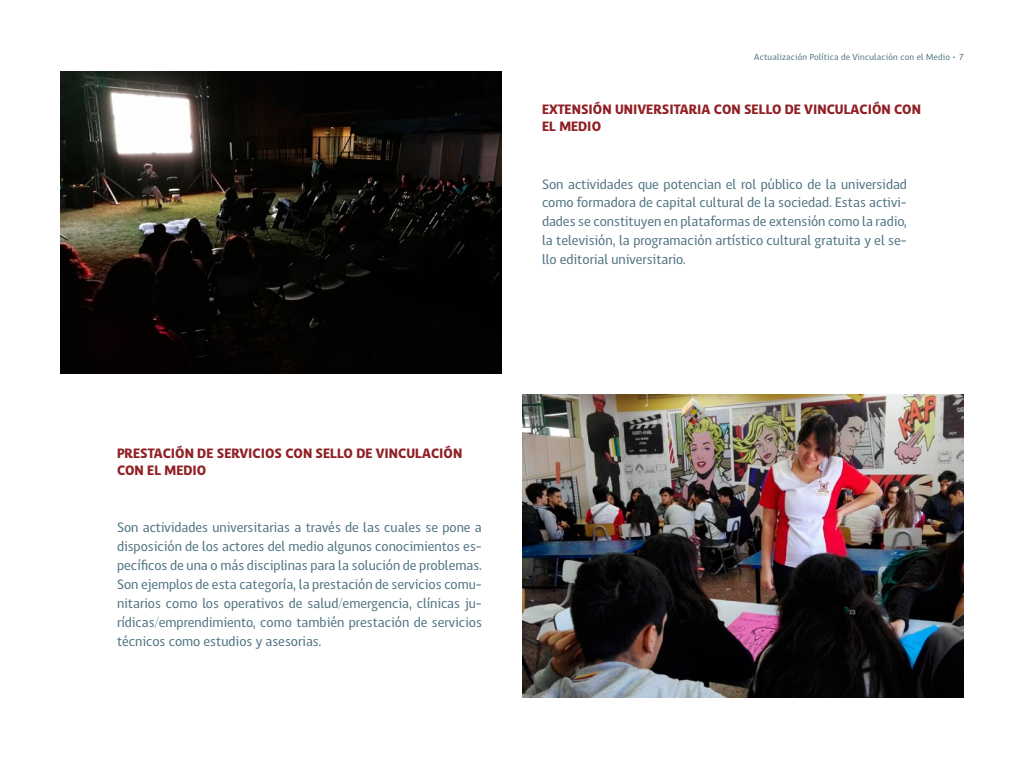
<style>
.page{position:relative;width:1024px;height:768px;background:#fff}
.page>*{position:absolute;margin:0;border:0;box-sizing:border-box;transform-origin:0 0}
.t1{font:14px/19px "Antu";color:#507482;text-align:justify}
.t2{font:700 14px/16.8px "Antu";color:#902024}
.t3{font:9px "Antu";letter-spacing:.025em;color:#507482}
</style>
<div class="page">
<img style="left:522px;top:394px;width:442px;height:304px">
<img style="left:60px;top:71px;width:442px;height:303px">
<p class="t3" style="left:754px;top:52px;width:211px">Actualización Política de Vinculación con el Medio • 7</p>
<p class="t2" style="left:542px;top:101px;width:381px">EXTENSIÓN UNIVERSITARIA CON SELLO DE VINCULACIÓN CON<br>EL MEDIO</p>
<p class="t1" style="left:542px;top:174px;width:367px">Son actividades que potencian el rol público de la universidad como formadora de capital cultural de la sociedad. Estas activi&shy;dades se constituyen en plataformas de extensión como la radio, la televisión, la programación artístico cultural gratuita y el se&shy;llo editorial universitario.</p>
<p class="t2" style="left:117px;top:445px;width:347px">PRESTACIÓN DE SERVICIOS CON SELLO DE VINCULACIÓN<br>CON EL MEDIO</p>
<p class="t1" style="left:117px;top:518px;width:367px">Son actividades universitarias a través de las cuales se pone a disposición de los actores del medio algunos conocimientos es&shy;pecíficos de una o más disciplinas para la solución de problemas.<br>Son ejemplos de esta categoría, la prestación de servicios comu&shy;nitarios como los operativos de salud/emergencia, clínicas ju&shy;rídicas/emprendimiento, como también prestación de servicios técnicos como estudios y asesorias.</p>
</div>
